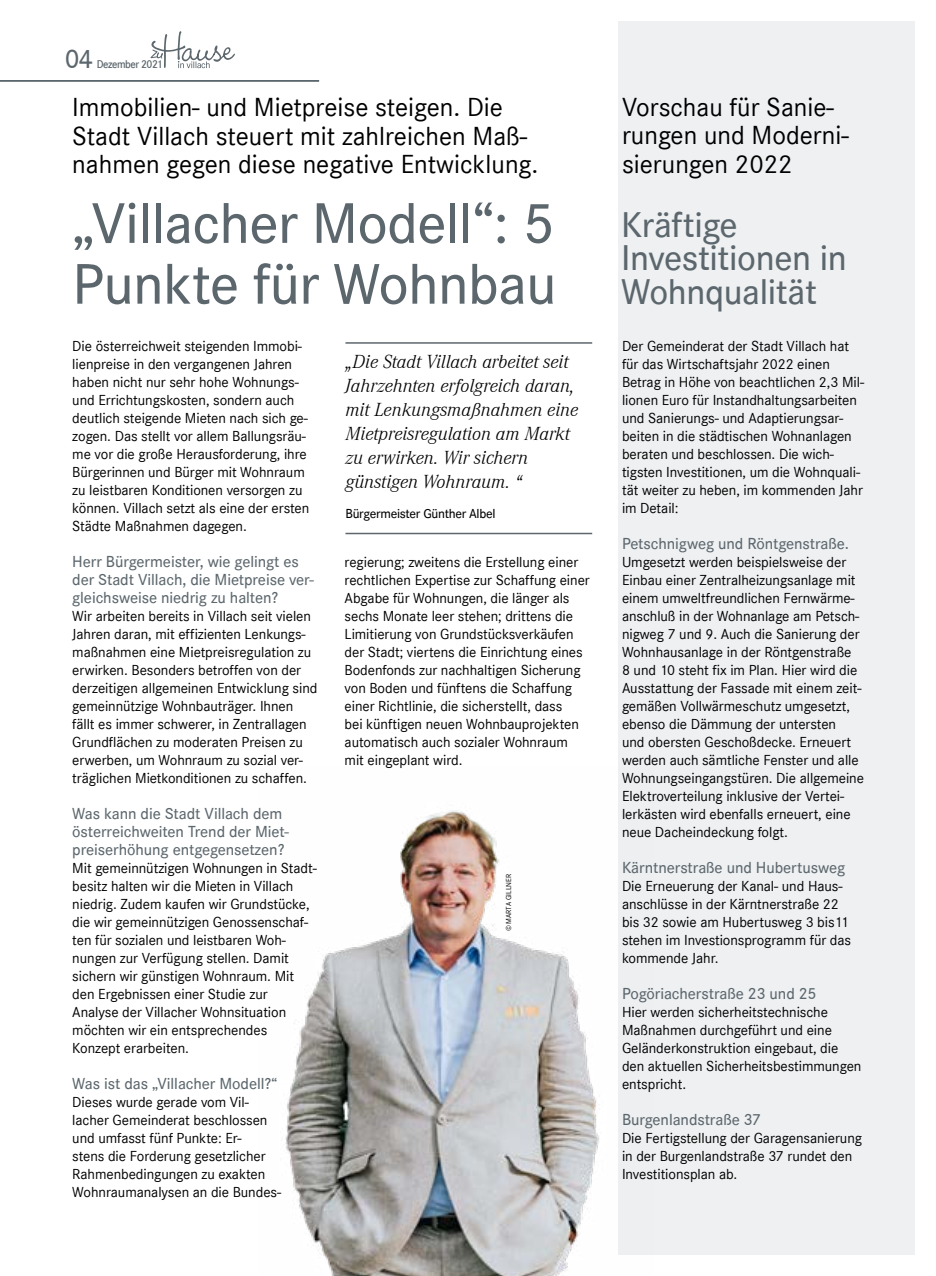
<style>
.page{position:relative;width:936px;height:1276px;background:#fff}
.page>*{position:absolute;margin:0;border:0;box-sizing:border-box;transform-origin:0 0}
.t1{font:500 59.4px/60.8px "Corporate S";letter-spacing:-.01em;color:#5c676d}
.t2{font:500 36.9px/33.5px "Corporate S";letter-spacing:-.01em;color:#5c676d}
.t3{font:500 27.45px "Corporate S";color:#5c676d}
.t4{font:27px/28.5px "Corporate S";color:#000}
.t5{font:italic 300 19.5px/24px "Corporate A";color:#000}
.Absatz_Initial{font:500 16.5px/18px "Corporate S";letter-spacing:-.005em;color:#5c676d}
.Absatz_Initial-2{font:15px/18px "Corporate S";letter-spacing:-.005em;color:#000}
.t6{font:500 13.5px "Corporate S";letter-spacing:-.02em;color:#000}
.t7{font:600 11.7px "Corporate S";letter-spacing:-.04em;color:#5c676d;scale:.92 1}
.t8{font:7.5px "Corporate S";color:#000}
</style>
<div class="page">
<hr style="left:0;top:80px;width:319px;height:2px;background:#5c676d">
<svg style="left:150px;top:31px;width:85px;height:37px"></svg>
<div style="left:617px;top:21px;width:297px;height:1233px;background:#eef0f2"></div>
<img style="left:285px;top:767px;width:369px;height:509px">
<hr style="left:345px;top:342px;width:247px;height:2px;background:#5c676d">
<hr style="left:345px;top:533px;width:247px;height:1px;background:#5c676d">
<p class="t3" style="left:65px;top:43px;width:30px">04</p>
<p class="t7" style="left:97px;top:57px;width:73px">Dezember 2021</p>
<p class="t4" style="left:72px;top:93px;width:467px">Immobilien- und Mietpreise steigen. Die<br>Stadt Villach steuert mit zahlreichen Maß&shy;nahmen gegen diese negative Entwicklung.</p>
<p class="t1" style="left:72px;top:193px;width:485px">„Villacher Modell“: 5<br>Punkte für Wohnbau</p>
<p class="Absatz_Initial-2" style="left:72px;top:337px;width:238px">Die österreichweit steigenden Immobi&shy;lienpreise in den vergangenen Jahren haben nicht nur sehr hohe Wohnungs&shy;und Errichtungskosten, sondern auch deutlich steigende Mieten nach sich ge&shy;zogen. Das stellt vor allem Ballungsräu&shy;me vor die große Herausforderung, ihre Bürgerinnen und Bürger mit Wohnraum zu leistbaren Konditionen versorgen zu können. Villach setzt als eine der ersten Städte Maßnahmen dagegen.</p>
<p class="Absatz_Initial" style="left:72px;top:552px;width:243px">Herr Bürgermeister, wie gelingt es der Stadt Villach, die Mietpreise ver&shy;gleichsweise niedrig zu halten?</p>
<p class="Absatz_Initial-2" style="left:72px;top:607px;width:247px">Wir arbeiten bereits in Villach seit vielen Jahren daran, mit effizienten Lenkungs&shy;maßnahmen eine Mietpreisregulation zu erwirken. Besonders betroffen von der derzeitigen allgemeinen Entwicklung sind gemeinnützige Wohnbauträger. Ihnen fällt es immer schwerer, in Zentrallagen Grundflächen zu moderaten Preisen zu erwerben, um Wohnraum zu sozial ver&shy;träglichen Mietkonditionen zu schaffen.</p>
<p class="Absatz_Initial" style="left:72px;top:804px;width:218px">Was kann die Stadt Villach dem österreichweiten Trend der Miet&shy;preiserhöhung entgegensetzen?</p>
<p class="Absatz_Initial-2" style="left:72px;top:859px;width:246px">Mit gemeinnützigen Wohnungen in Stadt&shy;besitz halten wir die Mieten in Villach niedrig. Zudem kaufen wir Grundstücke, die wir gemeinnützigen Genossenschaf&shy;ten für sozialen und leistbaren Woh&shy;nungen zur Verfügung stellen. Damit sichern wir günstigen Wohnraum. Mit den Ergebnissen einer Studie zur Analyse der Villacher Wohnsituation möchten wir ein entsprechendes Konzept erarbeiten.</p>
<p class="Absatz_Initial" style="left:72px;top:1074px;width:206px">Was ist das „Villacher Modell?“</p>
<p class="Absatz_Initial-2" style="left:72px;top:1093px;width:210px">Dieses wurde gerade vom Vil&shy;lacher Gemeinderat beschlossen und umfasst fünf Punkte: Er-<br>stens die Forderung gesetzlicher<br>Rahmenbedingungen zu exakten<br>Wohnraumanalysen an die Bundes-</p>
<p class="t5" style="left:345px;top:349px;width:234px">„Die Stadt Villach arbeitet seit<br>Jahrzehnten erfolgreich daran, mit Lenkungsmaßnahmen eine<br>Mietpreisregulation am Markt zu erwirken. Wir sichern günstigen Wohnraum. “</p>
<p class="t6" style="left:345px;top:505px;width:152px">Bürgermeister Günther Albel</p>
<p class="Absatz_Initial-2" style="left:344px;top:553px;width:247px">regierung; zweitens die Erstellung einer rechtlichen Expertise zur Schaffung einer Abgabe für Wohnungen, die länger als sechs Monate leer stehen; drittens die Limitierung von Grundstücksverkäufen der Stadt; viertens die Einrichtung eines Bodenfonds zur nachhaltigen Sicherung von Boden und fünftens die Schaffung einer Richtlinie, die sicherstellt, dass<br>bei künftigen neuen Wohnbauprojekten automatisch auch sozialer Wohnraum mit eingeplant wird.</p>
<p class="t8" style="left:504px;top:931px;width:59px;rotate:-90deg">© MARTA GILLNER</p>
<p class="t4" style="left:622px;top:93px;width:228px">Vorschau für Sanie&shy;rungen und Moderni&shy;sierungen 2022</p>
<p class="t2" style="left:621px;top:208px;width:118px">Kräftige</p>
<p class="t2" style="left:621px;top:241px;width:227px">Investitionen in<br>Wohnqualität</p>
<p class="Absatz_Initial-2" style="left:622px;top:337px;width:243px">Der Gemeinderat der Stadt Villach hat für das Wirtschaftsjahr 2022 einen Betrag in Höhe von beachtlichen 2,3 Mil&shy;lionen Euro für Instandhaltungsarbeiten und Sanierungs- und Adaptierungsar&shy;beiten in die städtischen Wohnanlagen beraten und beschlossen. Die wich&shy;tigsten Investitionen, um die Wohnquali&shy;tät weiter zu heben, im kommenden Jahr im Detail:</p>
<p class="Absatz_Initial" style="left:622px;top:534px;width:228px">Petschnigweg und Röntgenstraße.</p>
<p class="Absatz_Initial-2" style="left:622px;top:553px;width:243px">Umgesetzt werden beispielsweise der Einbau einer Zentralheizungsanlage mit einem umweltfreundlichen Fernwärme&shy;anschluß in der Wohnanlage am Petsch&shy;nigweg 7 und 9. Auch die Sanierung der Wohnhausanlage in der Röntgenstraße<br>8 und 10 steht fix im Plan. Hier wird die Ausstattung der Fassade mit einem zeit&shy;gemäßen Vollwärmeschutz umgesetzt, ebenso die Dämmung der untersten<br>und obersten Geschoßdecke. Erneuert werden auch sämtliche Fenster und alle Wohnungseingangstüren. Die allgemeine Elektroverteilung inklusive der Vertei&shy;lerkästen wird ebenfalls erneuert, eine neue Dacheindeckung folgt.</p>
<p class="Absatz_Initial" style="left:622px;top:858px;width:225px">Kärntnerstraße und Hubertusweg</p>
<p class="Absatz_Initial-2" style="left:622px;top:877px;width:230px">Die Erneuerung der Kanal- und Haus&shy;anschlüsse in der Kärntnerstraße 22 bis 32 sowie am Hubertusweg 3 bis11 stehen im Investionsprogramm für das kommende Jahr.</p>
<p class="Absatz_Initial" style="left:622px;top:984px;width:196px">Pogöriacherstraße 23 und 25</p>
<p class="Absatz_Initial-2" style="left:622px;top:1003px;width:241px">Hier werden sicherheitstechnische<br>Maßnahmen durchgeführt und eine<br>Geländerkonstruktion eingebaut, die den aktuellen Sicherheitsbestimmungen entspricht.</p>
<p class="Absatz_Initial" style="left:622px;top:1110px;width:140px">Burgenlandstraße 37</p>
<p class="Absatz_Initial-2" style="left:622px;top:1129px;width:241px">Die Fertigstellung der Garagensanierung in der Burgenlandstraße 37 rundet den<br>Investitionsplan ab.</p>
</div>
